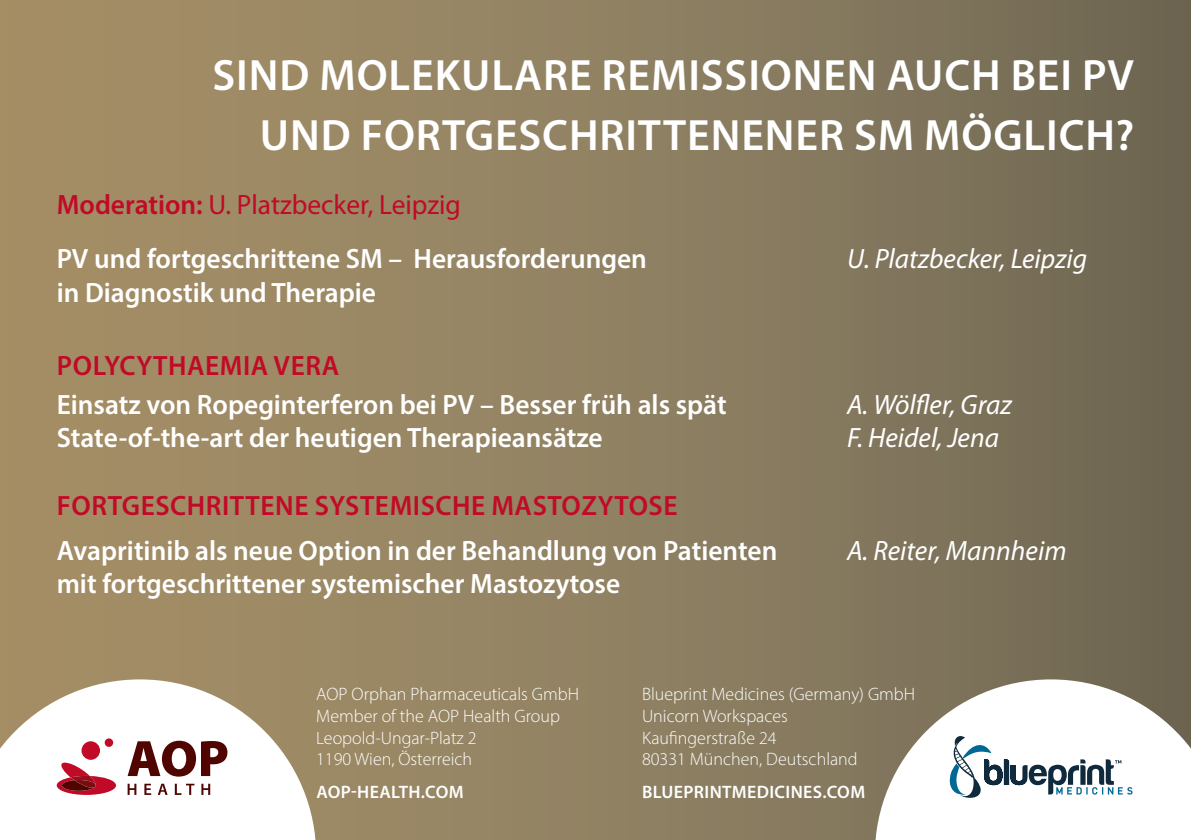
<style>
.page{position:relative;width:1191px;height:840px;background:#fff}
.page>*{position:absolute;margin:0;border:0;box-sizing:border-box;transform-origin:0 0}
.t1{font:600 44px/60px "Myriad Pro";letter-spacing:.02em;color:#fff;text-align:right}
.t2{font:600 28px "Myriad Pro";color:#fff}
.t3{font:italic 28px "Myriad Pro";color:#fff}
.t4{font:600 28px "Myriad Pro";letter-spacing:.02em;color:#c10a27}
.t5{font:28px "Myriad Pro";color:#c10a27}
.t6{font:300 18px/21.6px "Myriad Pro";color:#fff}
.t7{font:600 18px "Myriad Pro";letter-spacing:.02em;color:#fff}
.s1{font-weight:600}
</style>
<div class="page">
<div style="left:0;top:0;width:1191px;height:839px;background:linear-gradient(to right,#aa9369,#726a56)"></div>
<svg style="left:875px;top:679px;width:316px;height:160px"></svg>
<svg style="left:0;top:679px;width:316px;height:160px"></svg>
<svg style="left:128px;top:740px;width:99px;height:36px"></svg>
<svg style="left:57px;top:762px;width:59px;height:32px"></svg>
<div style="left:81px;top:740px;width:19px;height:19px;background:#c10a27;border-radius:50%"></div>
<div style="left:105px;top:738px;width:8px;height:8px;background:#c10a27;border-radius:50%"></div>
<svg style="left:128px;top:783px;width:8px;height:11px"></svg>
<svg style="left:144px;top:783px;width:7px;height:11px"></svg>
<svg style="left:158px;top:783px;width:10px;height:11px"></svg>
<svg style="left:175px;top:783px;width:19px;height:11px"></svg>
<svg style="left:201px;top:783px;width:9px;height:11px"></svg>
<svg style="left:949px;top:735px;width:183px;height:62px"></svg>
<h1 class="t1" style="left:212px;top:44px;width:923px">SIND MOLEKULARE REMISSIONEN AUCH BEI PV<br>UND FORTGESCHRITTENENER SM MÖGLICH?</h1>
<p class="t5" style="left:57px;top:189px;width:406px"><span class="s1">Moderation:</span> U. Platzbecker, Leipzig</p>
<p class="t2" style="left:57px;top:240px;width:592px">PV und fortgeschrittene SM – Herausforderungen</p>
<p class="t3" style="left:847px;top:243px;width:242px">U. Platzbecker, Leipzig</p>
<p class="t2" style="left:57px;top:274px;width:321px">in Diagnostik und Therapie</p>
<p class="t4" style="left:57px;top:347px;width:284px">POLYCYTHAEMIA VERA</p>
<p class="t2" style="left:57px;top:386px;width:671px">Einsatz von Ropeginterferon bei PV – Besser früh als spät</p>
<p class="t3" style="left:847px;top:389px;width:166px">A. Wölfler, Graz</p>
<p class="t2" style="left:57px;top:420px;width:547px">State-of-the-art der heutigen Therapieansätze</p>
<p class="t3" style="left:847px;top:423px;width:154px">F. Heidel, Jena</p>
<p class="t4" style="left:57px;top:487px;width:622px">FORTGESCHRITTENE SYSTEMISCHE MASTOZYTOSE</p>
<p class="t2" style="left:57px;top:532px;width:722px">Avapritinib als neue Option in der Behandlung von Patienten</p>
<p class="t3" style="left:847px;top:535px;width:221px">A. Reiter, Mannheim</p>
<p class="t2" style="left:57px;top:566px;width:565px">mit fortgeschrittener systemischer Mastozytose</p>
<p class="t6" style="left:316px;top:683px;width:264px">AOP Orphan Pharmaceuticals GmbH<br>Member of the AOP Health Group<br>Leopold-Ungar-Platz 2<br>1190 Wien, Österreich</p>
<p class="t7" style="left:316px;top:780px;width:149px">AOP-HEALTH.COM</p>
<p class="t6" style="left:642px;top:683px;width:275px">Blueprint Medicines (Germany) GmbH<br>Unicorn Workspaces<br>Kaufingerstraße 24<br>80331 München, Deutschland</p>
<p class="t7" style="left:642px;top:780px;width:224px">BLUEPRINTMEDICINES.COM</p>
</div>
